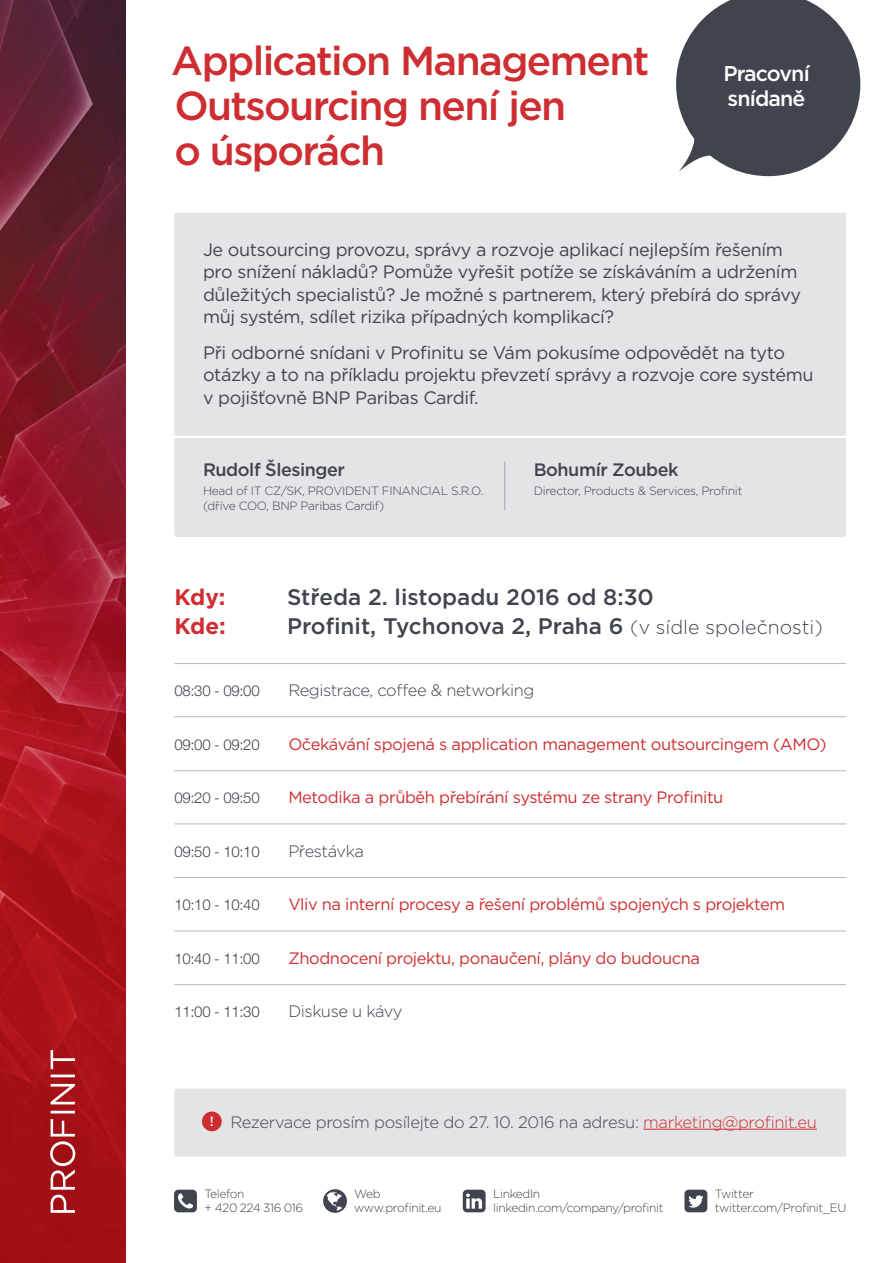
<style>
.page{position:relative;width:893px;height:1263px;background:#fff}
.page>*{position:absolute;margin:0;border:0;box-sizing:border-box;transform-origin:0 0}
.t1{font:500 40.5px/45px "Gotham";letter-spacing:-.04em;color:#ce2e31}
.t2{font:500 22.5px "Gotham";color:#40444e}
.t3{font:700 22.5px "Gotham";letter-spacing:-.015em;color:#ce2e31}
.t4{font:500 21.3px "Gotham";letter-spacing:-.04em;color:#fff}
.t5{font:18px/22.5px "Gotham";letter-spacing:-.02em;color:#40444e}
.t6{font:500 18px "Gotham";letter-spacing:-.025em;color:#40444e}
.t7{font:16.5px "Gotham";letter-spacing:-.025em;color:#ce2e31}
.t8{font:300 16.5px "Gotham";letter-spacing:-.025em;color:#40444e}
.t9{font:300 15px "Helvetica Neue LT Pro";letter-spacing:-.02em;color:#40444e}
.t10{font:500 13.5px "Gotham";color:#fff}
.t11{font:300 12px/14px "Gotham";letter-spacing:-.03em;color:#40444e}
.s1{font-weight:300;font-size:19.5px}
.s2{color:#ce2e31}
</style>
<div class="page">
<div style="left:174px;top:1089px;width:672px;height:68px;background:#e4e4e6;border-radius:2px"></div>
<hr style="left:643px;top:1129px;width:174px;height:1px;background:#ce2e31">
<div style="left:202px;top:1111px;width:20px;height:20px;background:#ce2e31;border-radius:50%"></div>
<div style="left:174px;top:213px;width:672px;height:223px;background:#e4e4e6;border-radius:2px"></div>
<div style="left:174px;top:438px;width:672px;height:99px;background:#e4e4e6;border-radius:2px"></div>
<img style="left:0;top:0;width:125px;height:1263px">
<svg style="left:676px;top:0;width:184px;height:176px"></svg>
<svg style="left:50px;top:1050px;width:25px;height:163px"></svg>
<svg style="left:174px;top:1190px;width:23px;height:22px"></svg>
<svg style="left:323px;top:1189px;width:24px;height:24px"></svg>
<svg style="left:463px;top:1190px;width:23px;height:22px"></svg>
<svg style="left:684px;top:1190px;width:23px;height:22px"></svg>
<hr style="left:174px;top:663px;width:672px;height:1px;background:#b4b6be">
<hr style="left:174px;top:716px;width:672px;height:1px;background:#b4b6be">
<hr style="left:174px;top:770px;width:672px;height:1px;background:#b4b6be">
<hr style="left:174px;top:824px;width:672px;height:1px;background:#b4b6be">
<hr style="left:174px;top:877px;width:672px;height:1px;background:#b4b6be">
<hr style="left:174px;top:931px;width:672px;height:1px;background:#b4b6be">
<hr style="left:174px;top:984px;width:672px;height:1px;background:#b4b6be">
<hr style="left:504px;top:461px;width:1px;height:49px;background:#b4b6be">
<p class="t1" style="left:171px;top:38px;width:480px">Application Management<br>Outsourcing není jen<br>o úsporách</p>
<p class="t4" style="left:723px;top:59px;width:88px">Pracovní</p>
<p class="t4" style="left:728px;top:85px;width:79px">snídaně</p>
<p class="t5" style="left:203px;top:238px;width:599px">Je outsourcing provozu, správy a rozvoje aplikací nejlepším řešením pro snížení nákladů? Pomůže vyřešit potíže se získáváním a udržením důležitých specialistů? Je možné s partnerem, který přebírá do správy můj systém, sdílet rizika případných komplikací?</p>
<p class="t5" style="left:203px;top:341px;width:612px">Při odborné snídani v Profinitu se Vám pokusíme odpovědět na tyto otázky a to na příkladu projektu převzetí správy a rozvoje core systému v pojišťovně BNP Paribas Cardif.</p>
<p class="t6" style="left:203px;top:458px;width:143px">Rudolf Šlesinger</p>
<p class="t11" style="left:203px;top:483px;width:282px;line-height:15px">Head of IT CZ/SK, PROVIDENT FINANCIAL S.R.O. (dříve COO, BNP Paribas Cardif)</p>
<p class="t6" style="left:534px;top:458px;width:146px">Bohumír Zoubek</p>
<p class="t11" style="left:534px;top:483px;width:210px">Director, Products &amp; Services, Profinit</p>
<p class="t3" style="left:174px;top:582px;width:53px">Kdy:</p>
<p class="t2" style="left:287px;top:582px;width:368px">Středa 2. listopadu 2016 od 8:30</p>
<p class="t3" style="left:174px;top:611px;width:53px">Kde:</p>
<p class="t2" style="left:287px;top:611px;width:537px">Profinit, Tychonova 2, Praha 6 <span class="s1">(v sídle společnosti)</span></p>
<p class="t9" style="left:174px;top:681px;width:87px">08:30 - 09:00</p>
<p class="t8" style="left:288px;top:680px;width:247px">Registrace, coffee &amp; networking</p>
<p class="t9" style="left:174px;top:735px;width:87px">09:00 - 09:20</p>
<p class="t7" style="left:288px;top:733px;width:540px">Očekávání spojená s application management outsourcingem (AMO)</p>
<p class="t9" style="left:174px;top:788px;width:87px">09:20 - 09:50</p>
<p class="t7" style="left:288px;top:787px;width:437px">Metodika a průběh přebírání systému ze strany Profinitu</p>
<p class="t9" style="left:174px;top:842px;width:87px">09:50 - 10:10</p>
<p class="t8" style="left:288px;top:840px;width:77px">Přestávka</p>
<p class="t9" style="left:174px;top:895px;width:87px">10:10 - 10:40</p>
<p class="t7" style="left:288px;top:894px;width:498px">Vliv na interní procesy a řešení problémů spojených s projektem</p>
<p class="t9" style="left:174px;top:949px;width:87px">10:40 - 11:00</p>
<p class="t7" style="left:288px;top:947px;width:413px">Zhodnocení projektu, ponaučení, plány do budoucna</p>
<p class="t9" style="left:174px;top:1003px;width:87px">11:00 - 11:30</p>
<p class="t8" style="left:288px;top:1001px;width:116px">Diskuse u kávy</p>
<p class="t10" style="left:210px;top:1112px;width:6px">!</p>
<p class="t8" style="left:230px;top:1111px;width:588px">Rezervace prosím posílejte do 27. 10. 2016 na adresu: <span class="s2">marketing@profinit.eu</span></p>
<p class="t11" style="left:204px;top:1187px;width:100px">Telefon<br>+ 420 224 316 016</p>
<p class="t11" style="left:354px;top:1187px;width:89px">Web www.profinit.eu</p>
<p class="t11" style="left:715px;top:1187px;width:133px">Twitter twitter.com/Profinit_EU</p>
<p class="t11" style="left:493px;top:1187px;width:172px">LinkedIn linkedin.com/company/profinit</p>
</div>
